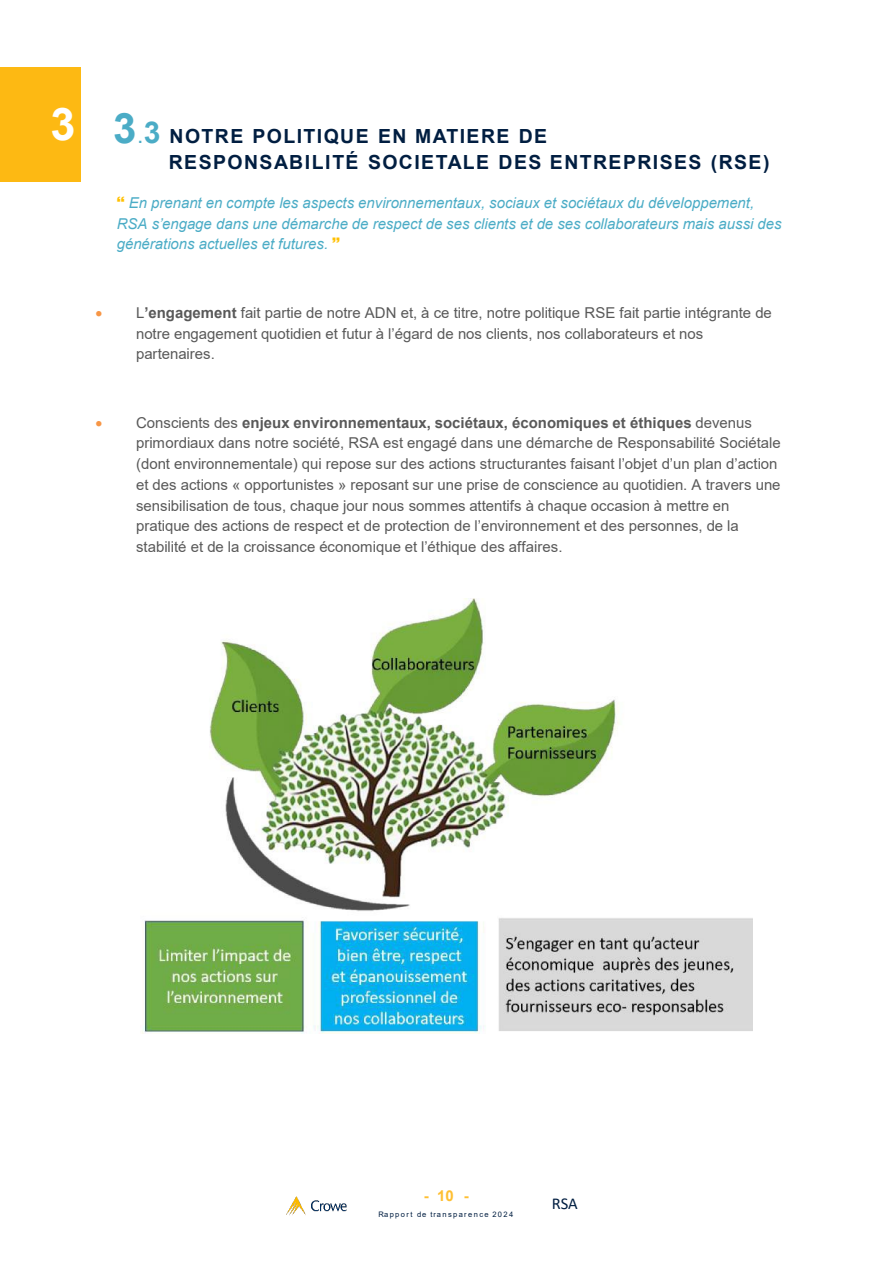
<style>
.page{position:relative;width:893px;height:1264px;background:#fff}
.page>*{position:absolute;margin:0;border:0;box-sizing:border-box;transform-origin:0 0}
.t1{font:700 45px "Arial";color:#fff}
.t2{font:700 42px "Arial";color:#4bacc6}
.t3{font:700 19.5px "Arial";letter-spacing:.075em;color:#011e41}
.t4{font:16.5px "Calibri";color:#011e41}
.t5{font:15px/20.7px "Arial";color:#595959}
.t6{font:italic 15px/20.7px "Arial";color:#4bacc6}
.t7{font:700 15px "Arial";color:#febf32}
.t8{font:7.5px "Arial";letter-spacing:.18em;color:#011e41}
.s1{font-size:15.9px;color:#4bacc6}
.s2{font-size:30px;color:#4bacc6}
.s3{color:#f79646}
.s4{font-weight:700}
</style>
<div class="page">
<img style="left:142px;top:598px;width:611px;height:435px">
<img style="left:286px;top:1196px;width:61px;height:18px">
<div style="left:0;top:67px;width:81px;height:115px;background:#fdb913"></div>
<p class="t1" style="left:51px;top:92px;width:27px">3</p>
<p class="t2" style="left:113px;top:98px;width:25px">3</p>
<p class="t3" style="left:138px;top:122px;width:410px"><span class="s1">.</span><span class="s2">3</span> NOTRE POLITIQUE EN MATIERE DE</p>
<p class="t3" style="left:169px;top:148px;width:602px">RESPONSABILITÉ SOCIETALE DES ENTREPRISES (RSE)</p>
<p class="t6" style="left:117px;top:192px;width:666px;text-indent:12px">En prenant en compte les aspects environnementaux, sociaux et sociétaux du développement,<br>RSA s’engage dans une démarche de respect de ses clients et de ses collaborateurs mais aussi des générations actuelles et futures.</p>
<p class="t5" style="left:136px;top:302px;width:637px;text-indent:-40px"><span class="s3">•</span> L<span class="s4">’engagement</span> fait partie de notre ADN et, à ce titre, notre politique RSE fait partie intégrante de notre engagement quotidien et futur à l’égard de nos clients, nos collaborateurs et nos partenaires.</p>
<p class="t5" style="left:136px;top:412px;width:646px;text-indent:-40px"><span class="s3">•</span> Conscients des <span class="s4">enjeux environnementaux, sociétaux, économiques et éthiques</span> devenus primordiaux dans notre société, RSA est engagé dans une démarche de Responsabilité Sociétale (dont environnementale) qui repose sur des actions structurantes faisant l’objet d’un plan d’action et des actions « opportunistes » reposant sur une prise de conscience au quotidien. A travers une sensibilisation de tous, chaque jour nous sommes attentifs à chaque occasion à mettre en pratique des actions de respect et de protection de l’environnement et des personnes, de la stabilité et de la croissance économique et l’éthique des affaires.</p>
<p class="t7" style="left:424px;top:1185px;width:46px">- 10 -</p>
<p class="t8" style="left:378px;top:1208px;width:136px">Rapport de transparence 2024</p>
<p class="t4" style="left:551px;top:1191px;width:28px">RSA</p>
</div>
